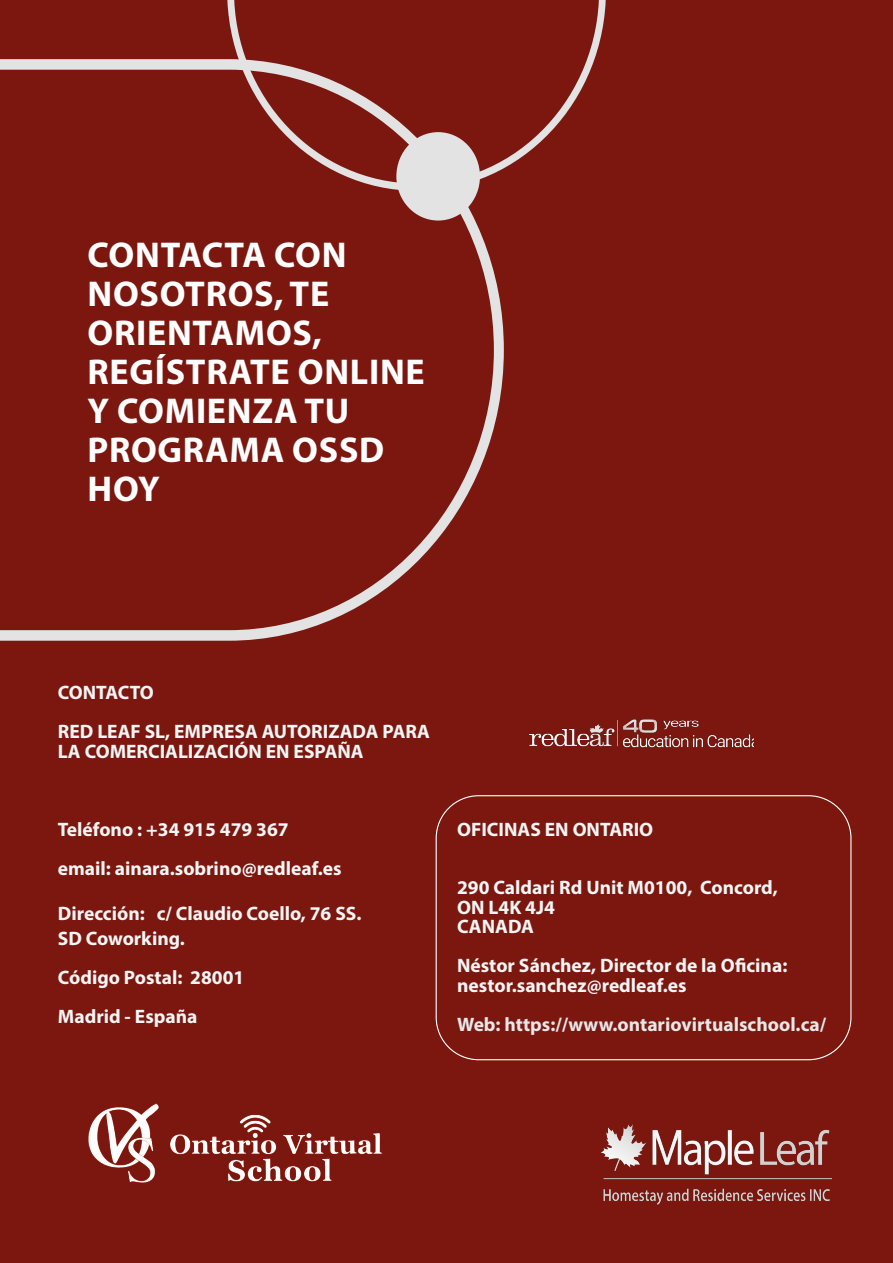
<style>
.page{position:relative;width:893px;height:1263px;background:#7c170f}
.page>*{position:absolute;margin:0;border:0;box-sizing:border-box;transform-origin:0 0}
.Contact{font:700 36px/39px "Myriad Pro";letter-spacing:.02em;color:#fff}
.t1{font:700 19.5px "Myriad Pro";color:#f5f5f5}
.t2{font:700 19.5px "Myriad Pro";color:#e6e7e9}
.t3{font:700 19.5px "Myriad Pro";letter-spacing:-.025em;color:#f5f5f5}
</style>
<div class="page">
<svg style="left:227px;top:0;width:379px;height:168px"></svg>
<svg style="left:0;top:59px;width:504px;height:582px"></svg>
<div style="left:396px;top:132px;width:84px;height:89px;background:#e3e3e3;border-radius:50%"></div>
<img style="left:88px;top:1103px;width:295px;height:80px">
<img style="left:601px;top:1124px;width:231px;height:81px">
<img style="left:529px;top:719px;width:225px;height:29px">
<p class="Contact" style="left:88px;top:234px;width:339px">CONTACTA CON<br>NOSOTROS, TE<br>ORIENTAMOS,<br>REGÍSTRATE ONLINE<br>Y COMIENZA TU<br>PROGRAMA OSSD<br>HOY</p>
<p class="t3" style="left:58px;top:680px;width:98px">CONTACTO</p>
<p class="t1" style="left:58px;top:719px;width:374px">RED LEAF SL, EMPRESA AUTORIZADA PARA</p>
<p class="t1" style="left:58px;top:738px;width:307px">LA COMERCIALIZACIÓN EN ESPAÑA</p>
<p class="t1" style="left:58px;top:816px;width:232px">Teléfono : +34 915 479 367</p>
<p class="t1" style="left:58px;top:855px;width:285px">email: ainara.sobrino@redleaf.es</p>
<p class="t1" style="left:58px;top:900px;width:305px">Dirección: c/ Claudio Coello, 76 SS.</p>
<p class="t1" style="left:58px;top:926px;width:129px">SD Coworking.</p>
<p class="t1" style="left:58px;top:965px;width:188px">Código Postal: 28001</p>
<p class="t1" style="left:58px;top:1004px;width:141px">Madrid - España</p>
<p class="t1" style="left:457px;top:816px;width:198px">OFICINAS EN ONTARIO</p>
<p class="t1" style="left:457px;top:875px;width:322px">290 Caldari Rd Unit M0100, Concord,</p>
<p class="t1" style="left:457px;top:894px;width:99px">ON L4K 4J4</p>
<p class="t1" style="left:457px;top:914px;width:78px">CANADA</p>
<p class="t1" style="left:457px;top:953px;width:332px">Néstor Sánchez, Director de la Oficina:</p>
<p class="t1" style="left:457px;top:972px;width:231px">nestor.sanchez@redleaf.es</p>
<p class="t2" style="left:457px;top:1011px;width:371px">Web: https://www.ontariovirtualschool.ca/</p>
</div>
